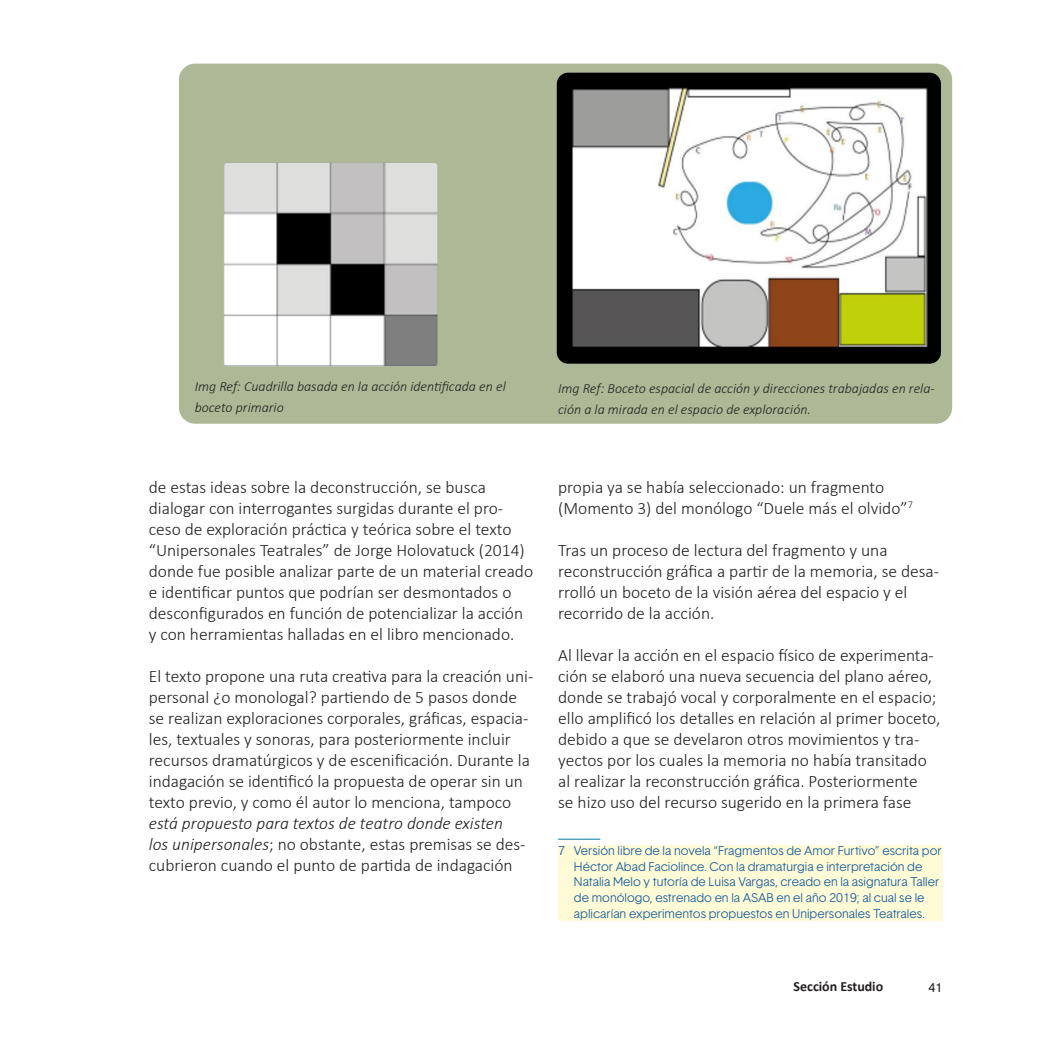
<style>
.page{position:relative;width:1042px;height:1042px;background:#fff}
.page>*{position:absolute;margin:0;border:0;box-sizing:border-box;transform-origin:0 0}
.CUERPO_DE_TEXTO{font:300 17.5px/21px "Calibri";color:#231f20}
.CUERPO_DE_TEXTO-2{font:italic 300 14px/21px "Calibri";color:#231f20}
.t1{font:700 14px "Calibri";letter-spacing:-.005em;color:#231f20}
.NOTAS_AL_PIE{font:300 12.25px/15.8px "Basetica";color:#175d9e}
.t2{font:12.25px "Basetica";color:#231f20}
.s1{font-style:italic}
</style>
<div class="page">
<div style="left:179px;top:64px;width:773px;height:360px;background:#acb896;border-radius:16px"></div>
<hr style="left:558px;top:839px;width:42px;height:1px;background:#0076a3">
<div style="left:558px;top:846px;width:385px;height:75px;background:#fffbd6"></div>
<img style="left:224px;top:163px;width:214px;height:203px">
<img style="left:557px;top:73px;width:384px;height:291px">
<p class="CUERPO_DE_TEXTO-2" style="left:195px;top:375px;width:313px">Img Ref: Cuadrilla basada en la acción identificada en el boceto primario</p>
<p class="CUERPO_DE_TEXTO-2" style="left:558px;top:377px;width:378px">Img Ref: Boceto espacial de acción y direcciones trabajadas en rela&shy;ción a la mirada en el espacio de exploración.</p>
<p class="CUERPO_DE_TEXTO" style="left:149px;top:477px;width:386px">de estas ideas sobre la deconstrucción, se busca dialogar con interrogantes surgidas durante el pro&shy;ceso de exploración práctica y teórica sobre el texto “Unipersonales Teatrales” de Jorge Holovatuck (2014) donde fue posible analizar parte de un material creado e identificar puntos que podrían ser desmontados o desconfigurados en función de potencializar la acción y con herramientas halladas en el libro mencionado.</p>
<p class="CUERPO_DE_TEXTO" style="left:149px;top:666px;width:386px">El texto propone una ruta creativa para la creación uni&shy;personal ¿o monologal? partiendo de 5 pasos donde se realizan exploraciones corporales, gráficas, espacia&shy;les, textuales y sonoras, para posteriormente incluir recursos dramatúrgicos y de escenificación. Durante la indagación se identificó la propuesta de operar sin un texto previo, y como él autor lo menciona, tampoco <span class="s1">está propuesto para textos de teatro donde existen<br>los unipersonales</span>; no obstante, estas premisas se des&shy;cubrieron cuando el punto de partida de indagación</p>
<p class="CUERPO_DE_TEXTO" style="left:558px;top:477px;width:356px">propia ya se había seleccionado: un fragmento (Momento 3) del monólogo “Duele más el olvido”<sup>7</sup></p>
<p class="CUERPO_DE_TEXTO" style="left:558px;top:540px;width:382px">Tras un proceso de lectura del fragmento y una reconstrucción gráfica a partir de la memoria, se desa&shy;rrolló un boceto de la visión aérea del espacio y el recorrido de la acción.</p>
<p class="CUERPO_DE_TEXTO" style="left:558px;top:645px;width:384px">Al llevar la acción en el espacio físico de experimenta&shy;ción se elaboró una nueva secuencia del plano aéreo, donde se trabajó vocal y corporalmente en el espacio; ello amplificó los detalles en relación al primer boceto, debido a que se develaron otros movimientos y tra&shy;yectos por los cuales la memoria no había transitado al realizar la reconstrucción gráfica. Posteriormente<br>se hizo uso del recurso sugerido en la primera fase</p>
<p class="NOTAS_AL_PIE" style="left:574px;top:842px;width:369px;text-indent:-16px">7 Versión libre de la novela “Fragmentos de Amor Furtivo” escrita por Héctor Abad Faciolince. Con la dramaturgia e interpretación de Natalia Melo y tutoría de Luisa Vargas, creado en la asignatura Taller de monólogo, estrenado en la ASAB en el año 2019; al cual se le aplicarían experimentos propuestos en Unipersonales Teatrales.</p>
<p class="t1" style="left:793px;top:976px;width:91px">Sección Estudio</p>
<p class="t2" style="left:928px;top:979px;width:15px">41</p>
</div>
